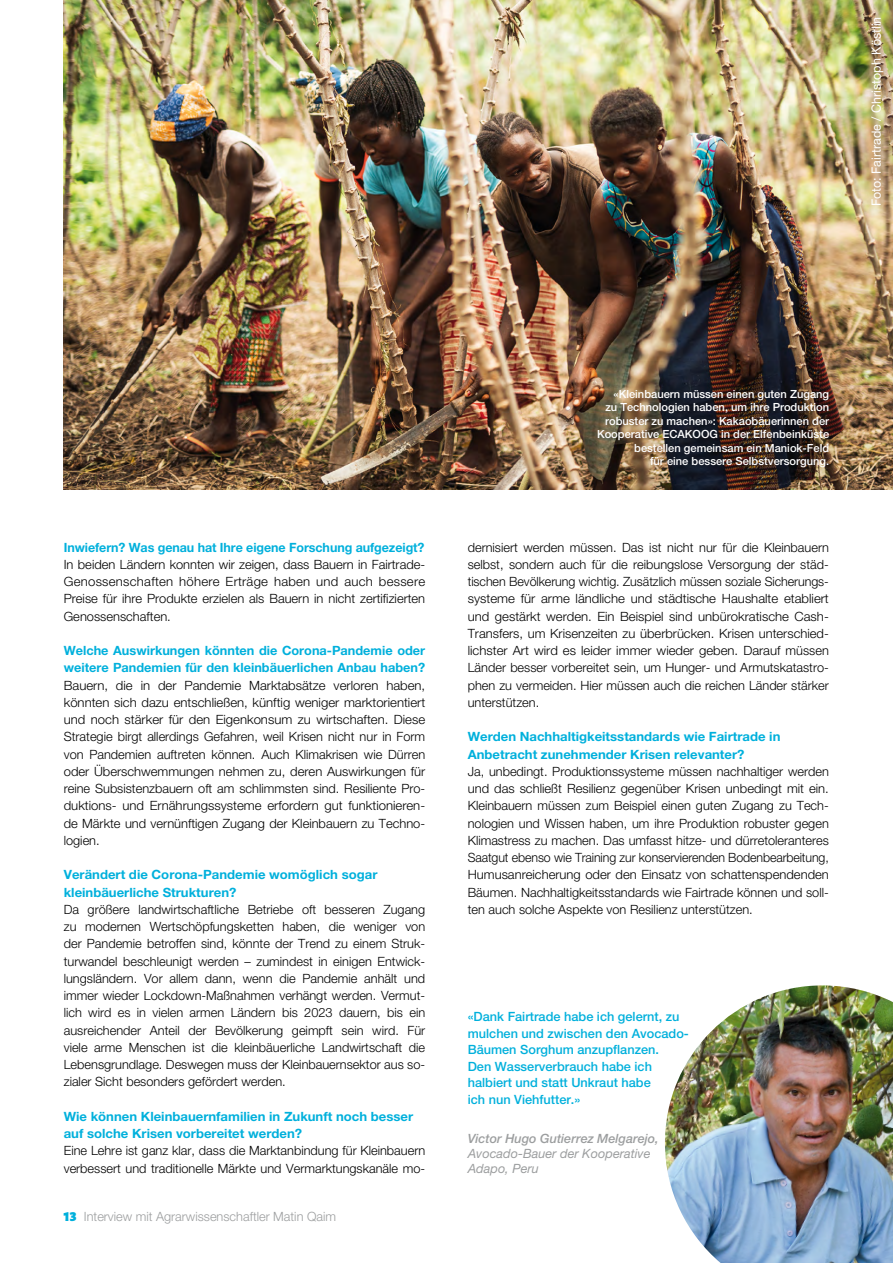
<style>
.page{position:relative;width:893px;height:1263px;background:#fff}
.page>*{position:absolute;margin:0;border:0;box-sizing:border-box;transform-origin:0 0}
.t1{font:300 12.75px/17.2px "Helvetica Neue";color:#000}
.t2{font:700 12.75px/17.2px "Helvetica Neue";color:#00b0dc}
.t3{font:500 12.75px/16.5px "Helvetica Neue";color:#00b0dc}
.t4{font:300 12.75px "Helvetica Neue";color:#9c9e9f}
.t5{font:italic 12.75px/15px "Helvetica Neue LT Std";color:#9c9e9f}
.t6{font:12.75px "Helvetica Neue LT Std";color:#fff}
.t7{font:italic 500 12.75px "Helvetica Neue LT Std";color:#9c9e9f}
.t8{font:500 11.25px/13.5px "Helvetica Neue";color:#fff;text-align:right}
.s1{font-family:"Alegreya Sans";font-weight:900;font-size:15px;color:#00b0dc}
</style>
<div class="page">
<img style="left:64px;top:0;width:829px;height:489px">
<div style="left:849px;top:0;width:44px;height:227px;background:#000;opacity:.75"></div>
<img style="left:665px;top:985px;width:228px;height:278px">
<div style="left:526px;top:361px;width:367px;height:128px;background:#000;opacity:.75"></div>
<p class="t6" style="left:869px;top:206px;width:191px;rotate:-90deg">Foto: Fairtrade / Christoph Köstlin</p>
<p class="t2" style="left:64px;top:538px;width:362px">Inwiefern? Was genau hat Ihre eigene Forschung aufgezeigt?</p>
<p class="t1" style="left:64px;top:555px;width:363px;text-align:justify">In beiden Ländern konnten wir zeigen, dass Bauern in Fairtrade-Genossenschaften höhere Erträge haben und auch bessere Preise für ihre Produkte erzielen als Bauern in nicht zertifizierten Genossenschaften.</p>
<p class="t2" style="left:64px;top:642px;width:363px">Welche Auswirkungen könnten die Corona-Pandemie oder weitere Pandemien für den kleinbäuerlichen Anbau haben?</p>
<p class="t1" style="left:64px;top:676px;width:363px">Bauern, die in der Pandemie Marktabsätze verloren haben, könnten sich dazu entschließen, künftig weniger marktorientiert und noch stärker für den Eigenkonsum zu wirtschaften. Diese Strategie birgt allerdings Gefahren, weil Krisen nicht nur in Form von Pandemien auftreten können. Auch Klimakrisen wie Dürren oder Überschwemmungen nehmen zu, deren Auswirkungen für reine Subsistenzbauern oft am schlimmsten sind. Resiliente Pro&shy;duktions- und Ernährungssysteme erfordern gut funktionieren&shy;de Märkte und vernünftigen Zugang der Kleinbauern zu Techno&shy;logien.</p>
<p class="t2" style="left:64px;top:866px;width:315px">Verändert die Corona-Pandemie womöglich sogar kleinbäuerliche Strukturen?</p>
<p class="t1" style="left:64px;top:900px;width:363px">Da größere landwirtschaftliche Betriebe oft besseren Zugang zu modernen Wertschöpfungsketten haben, die weniger von der Pandemie betroffen sind, könnte der Trend zu einem Struk&shy;turwandel beschleunigt werden – zumindest in einigen Entwick&shy;lungsländern. Vor allem dann, wenn die Pandemie anhält und immer wieder Lockdown-Maßnahmen verhängt werden. Vermut&shy;lich wird es in vielen armen Ländern bis 2023 dauern, bis ein ausreichender Anteil der Bevölkerung geimpft sein wird. Für viele arme Menschen ist die kleinbäuerliche Landwirtschaft die Lebensgrundlage. Deswegen muss der Kleinbauernsektor aus so&shy;zialer Sicht besonders gefördert werden.</p>
<p class="t2" style="left:64px;top:1107px;width:351px">Wie können Kleinbauernfamilien in Zukunft noch besser auf solche Krisen vorbereitet werden?</p>
<p class="t1" style="left:64px;top:1142px;width:363px">Eine Lehre ist ganz klar, dass die Marktanbindung für Kleinbauern verbessert und traditionelle Märkte und Vermarktungskanäle mo-</p>
<p class="t4" style="left:64px;top:1209px;width:274px"><span class="s1">13</span> Interview mit Agrarwissenschaftler Matin Qaim</p>
<p class="t8" style="left:597px;top:387px;width:234px">«Kleinbauern müssen einen guten Zugang<br>zu Technologien haben, um ihre Produktion robuster zu machen»: Kakaobäuerinnen der Kooperative ECAKOOG in der Elfenbeinküste bestellen gemeinsam ein Maniok-Feld<br>für eine bessere Selbstversorgung.</p>
<p class="t1" style="left:468px;top:538px;width:363px">dernisiert werden müssen. Das ist nicht nur für die Kleinbauern selbst, sondern auch für die reibungslose Versorgung der städ&shy;tischen Bevölkerung wichtig. Zusätzlich müssen soziale Sicherungs&shy;systeme für arme ländliche und städtische Haushalte etabliert und gestärkt werden. Ein Beispiel sind unbürokratische Cash-Transfers, um Krisenzeiten zu überbrücken. Krisen unterschied&shy;lichster Art wird es leider immer wieder geben. Darauf müssen Länder besser vorbereitet sein, um Hunger- und Armutskatastro&shy;phen zu vermeiden. Hier müssen auch die reichen Länder stärker unterstützen.</p>
<p class="t2" style="left:468px;top:728px;width:314px">Werden Nachhaltigkeitsstandards wie Fairtrade in<br>Anbetracht zunehmender Krisen relevanter?</p>
<p class="t1" style="left:468px;top:762px;width:363px">Ja, unbedingt. Produktionssysteme müssen nachhaltiger werden und das schließt Resilienz gegenüber Krisen unbedingt mit ein.<br>Kleinbauern müssen zum Beispiel einen guten Zugang zu Tech&shy;nologien und Wissen haben, um ihre Produktion robuster gegen Klimastress zu machen. Das umfasst hitze- und dürretoleranteres Saatgut ebenso wie Training zur konservierenden Bodenbearbeitung, Humusanreicherung oder den Einsatz von schattenspendenden Bäumen. Nachhaltigkeitsstandards wie Fairtrade können und soll&shy;ten auch solche Aspekte von Resilienz unterstützen.</p>
<p class="t3" style="left:468px;top:1008px;width:223px">«Dank Fairtrade habe ich gelernt, zu mulchen und zwischen den Avocado-<br>Bäumen Sorghum anzupflanzen.<br>Den Wasserverbrauch habe ich halbiert und statt Unkraut habe<br>ich nun Viehfutter.»</p>
<p class="t7" style="left:468px;top:1130px;width:193px">Victor Hugo Gutierrez Melgarejo,</p>
<p class="t5" style="left:468px;top:1145px;width:184px">Avocado-Bauer der Kooperative<br>Adapo, Peru</p>
</div>
